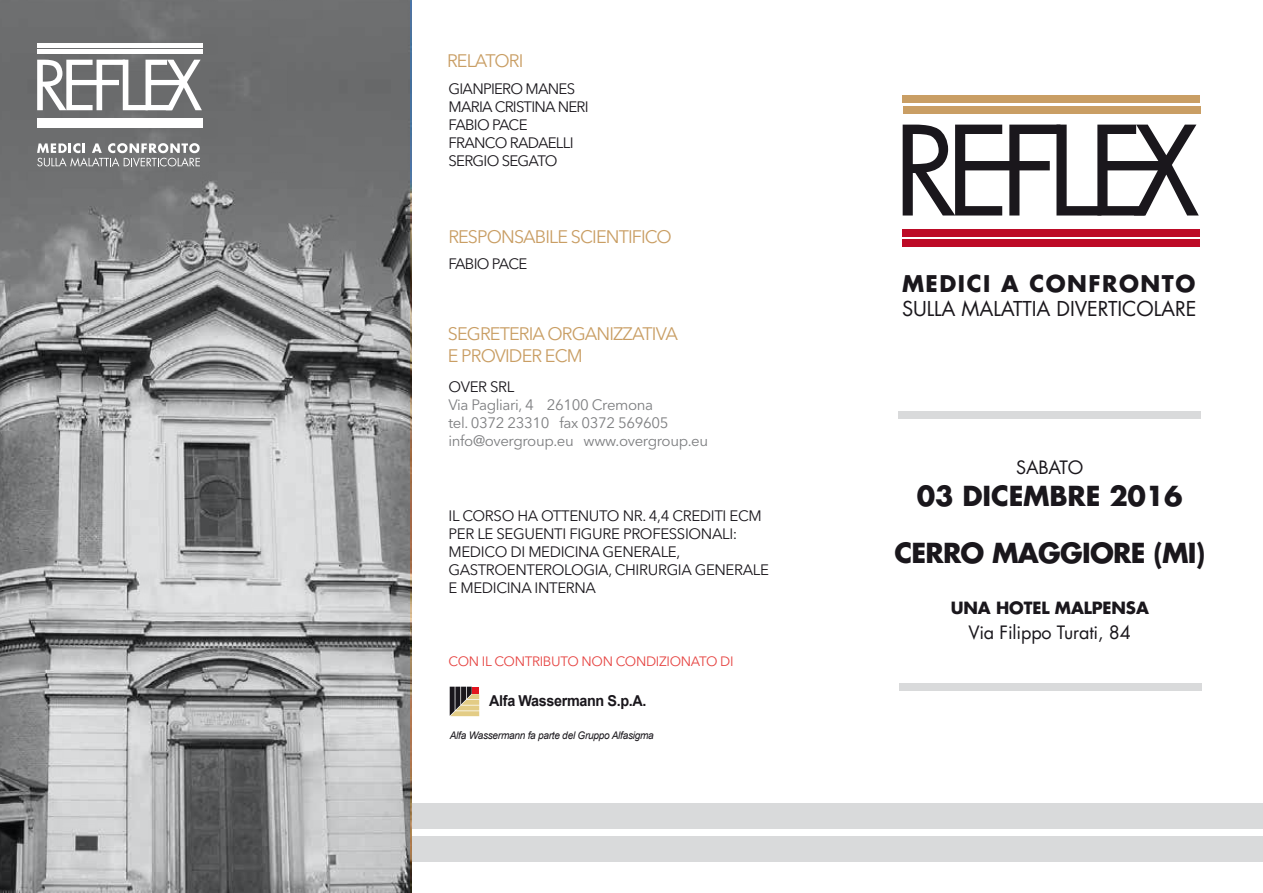
<style>
.page{position:relative;width:1263px;height:893px;background:#fff}
.page>*{position:absolute;margin:0;border:0;box-sizing:border-box;transform-origin:0 0}
.t1{font:700 27px/56.4px "Futura LT";letter-spacing:-.03em;color:#1a171c;text-align:center}
.t2{font:700 22.5px "Futura LT";letter-spacing:.065em;color:#1a171c}
.t3{font:20.1px "Futura LT";letter-spacing:-.005em;color:#1a171c}
.t4{font:18px/22.5px "Avenir Next LT Pro";letter-spacing:-.05em;color:#c99e64}
.t5{font:18px "Futura LT";letter-spacing:-.01em;color:#1a171c}
.t6{font:700 16.5px "Futura LT";letter-spacing:-.01em;color:#1a171c}
.t7{font:15px/18px "Avenir Next LT Pro";letter-spacing:-.025em;color:#1a171c}
.t8{font:15px/18px "Avenir Next LT Pro";letter-spacing:-.025em;color:#7e7f81}
.t9{font:15px/18px "Avenir Next LT Pro";letter-spacing:-.05em;color:#1a171c}
.t10{font:700 15px "Arial";letter-spacing:-.025em;color:#1a171c;scale:.96 1}
.t11{font:13.5px "Avenir Next LT Pro";letter-spacing:-.025em;color:#e64442}
.t12{font:italic 10.5px "Arial";letter-spacing:-.025em;color:#1a171c;scale:.96 1}
</style>
<div class="page">
<div style="left:411px;top:837px;width:852px;height:25px;background:#d9dadb"></div>
<div style="left:409px;top:804px;width:854px;height:25px;background:#d9dadb"></div>
<svg style="left:903px;top:125px;width:296px;height:91px"></svg>
<div style="left:903px;top:106px;width:297px;height:8px;background:#c99e64"></div>
<div style="left:902px;top:229px;width:298px;height:8px;background:#bd0a26"></div>
<div style="left:902px;top:239px;width:298px;height:8px;background:#bd0a26"></div>
<div style="left:902px;top:95px;width:298px;height:8px;background:#c99e64"></div>
<div style="left:899px;top:683px;width:302px;height:8px;background:#d9dadb"></div>
<div style="left:898px;top:411px;width:303px;height:8px;background:#d9dadb"></div>
<svg style="left:0;top:0;width:410px;height:893px;background:#949596"></svg>
<svg style="left:450px;top:687px;width:29px;height:29px"></svg>
<svg style="left:37px;top:60px;width:165px;height:50px"></svg>
<svg style="left:37px;top:143px;width:163px;height:24px"></svg>
<div style="left:37px;top:49px;width:166px;height:5px;background:#fff"></div>
<hr style="left:37px;top:118px;width:166px;height:4px;background:#fff">
<div style="left:37px;top:123px;width:166px;height:5px;background:#fff"></div>
<div style="left:37px;top:43px;width:166px;height:5px;background:#fff"></div>
<p class="t4" style="left:447px;top:49px;width:78px">RELATORI</p>
<p class="t9" style="left:448px;top:80px;width:142px">GIANPIERO MANES<br>MARIA CRISTINA NERI<br>FABIO PACE<br>FRANCO RADAELLI<br>SERGIO SEGATO</p>
<p class="t4" style="left:448px;top:226px;width:225px">RESPONSABILE SCIENTIFICO</p>
<p class="t9" style="left:448px;top:254px;width:81px">FABIO PACE</p>
<p class="t4" style="left:448px;top:322px;width:232px">SEGRETERIA ORGANIZZATIVA<br>E PROVIDER ECM</p>
<p class="t7" style="left:448px;top:377px;width:67px">OVER SRL</p>
<p class="t8" style="left:448px;top:395px;width:261px">Via Pagliari, 4 26100 Cremona<br>tel. 0372 23310 fax 0372 569605 info@overgroup.eu www.overgroup.eu</p>
<p class="t7" style="left:448px;top:506px;width:322px">IL CORSO HA OTTENUTO NR. 4,4 CREDITI ECM PER LE SEGUENTI FIGURE PROFESSIONALI:<br>MEDICO DI MEDICINA GENERALE, GASTROENTEROLOGIA, CHIRURGIA GENERALE E MEDICINA INTERNA</p>
<p class="t11" style="left:448px;top:654px;width:287px">CON IL CONTRIBUTO NON CONDIZIONATO DI</p>
<p class="t10" style="left:489px;top:691px;width:165px">Alfa Wassermann S.p.A.</p>
<p class="t12" style="left:450px;top:728px;width:214px">Alfa Wassermann fa parte del Gruppo Alfasigma</p>
<h2 class="t2" style="left:902px;top:269px;width:295px">MEDICI A CONFRONTO</h2>
<h3 class="t3" style="left:902px;top:296px;width:296px">SULLA MALATTIA DIVERTICOLARE</h3>
<p class="t5" style="left:1016px;top:456px;width:69px">SABATO</p>
<h1 class="t1" style="left:894px;top:468px;width:312px">03 DICEMBRE 2016<br>CERRO MAGGIORE (MI)</h1>
<p class="t6" style="left:951px;top:596px;width:200px">UNA HOTEL MALPENSA</p>
<p class="t5" style="left:969px;top:621px;width:164px">Via Filippo Turati, 84</p>
</div>
